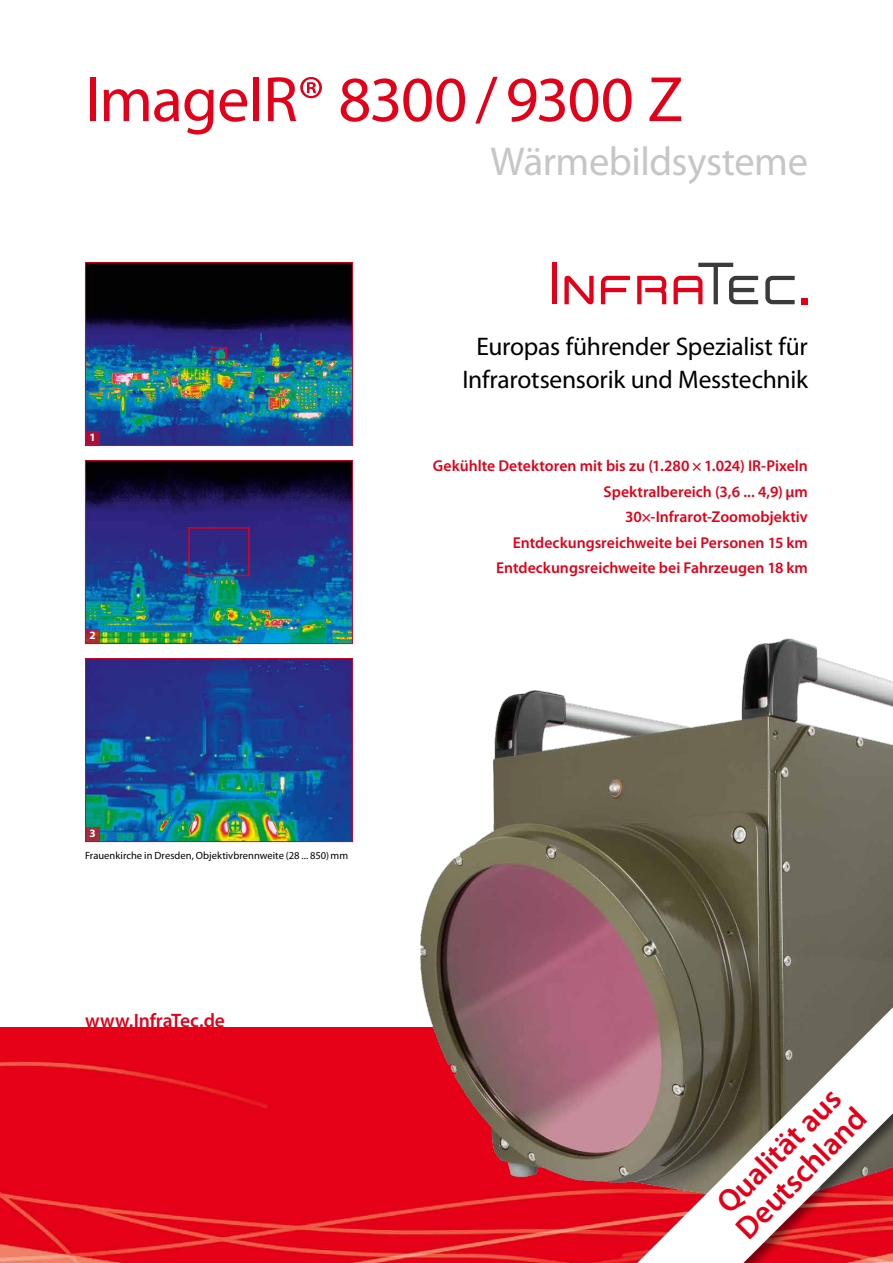
<style>
.page{position:relative;width:893px;height:1263px;background:#fff}
.page>*{position:absolute;margin:0;border:0;box-sizing:border-box;transform-origin:0 0}
.t1{font:64.5px "Myriad Pro";letter-spacing:-.015em;color:#e30018}
.t2{font:40.5px "Myriad Pro";letter-spacing:-.01em;color:#c5c6c6}
.t3{font:600 31.5px/31.5px "Myriad Pro";color:#e30018}
.t4{font:25.5px/33px "Myriad Pro";letter-spacing:-.01em;color:#000;text-align:center}
.t5{font:600 19.5px "Myriad Pro";letter-spacing:-.005em;color:#e30018}
.t6{font:600 15.75px/25.5px "Myriad Pro";color:#e30018;text-align:right}
.t7{font:700 11.25px "Myriad Pro";color:#fff}
.t8{font:10.5px "Myriad Pro";color:#000}
</style>
<div class="page">
<img style="left:0;top:1027px;width:230px;height:236px">
<img style="left:87px;top:660px;width:143px;height:180px">
<img style="left:87px;top:462px;width:264px;height:180px">
<div style="left:85px;top:460px;width:268px;height:184px;border:1px solid #e30018"></div>
<img style="left:87px;top:264px;width:264px;height:180px">
<div style="left:85px;top:262px;width:268px;height:184px;border:1px solid #e30018"></div>
<svg style="left:85px;top:629px;width:15px;height:15px"></svg>
<div style="left:85px;top:431px;width:15px;height:15px;background:#a90f3b"></div>
<svg style="left:85px;top:827px;width:15px;height:15px"></svg>
<img style="left:230px;top:607px;width:663px;height:656px">
<div style="left:615px;top:997px;width:278px;height:266px;background:#000;opacity:.5"></div>
<svg style="left:623px;top:994px;width:270px;height:269px"></svg>
<div style="left:188px;top:527px;width:62px;height:49px;border:2px solid #e30018"></div>
<div style="left:211px;top:347px;width:16px;height:13px;border:2px solid #e30018"></div>
<hr style="left:553px;top:263px;width:4px;height:41px;background:#e30018">
<svg style="left:637px;top:276px;width:29px;height:28px"></svg>
<div style="left:801px;top:298px;width:7px;height:6px;background:#e30018"></div>
<svg style="left:601px;top:276px;width:29px;height:28px"></svg>
<svg style="left:765px;top:276px;width:30px;height:28px"></svg>
<svg style="left:674px;top:263px;width:84px;height:41px"></svg>
<svg style="left:564px;top:276px;width:30px;height:28px"></svg>
<h1 class="t1" style="left:85px;top:60px;width:600px">ImageIR® 8300/9300 Z</h1>
<h2 class="t2" style="left:490px;top:136px;width:319px">Wärmebildsysteme</h2>
<p class="t7" style="left:89px;top:430px;width:8px">1</p>
<p class="t7" style="left:89px;top:628px;width:8px">2</p>
<p class="t7" style="left:89px;top:826px;width:8px">3</p>
<p class="t8" style="left:85px;top:849px;width:265px">Frauenkirche in Dresden, Objektivbrennweite (28 ... 850) mm</p>
<p class="t5" style="left:85px;top:1008px;width:141px">www.InfraTec.de</p>
<h3 class="t4" style="left:462px;top:330px;width:347px">Europas führender Spezialist für<br>Infrarotsensorik und Messtechnik</h3>
<p class="t6" style="left:433px;top:453px;width:377px">Gekühlte Detektoren mit bis zu (1.280 × 1.024) IR-Pixeln Spektralbereich (3,6 ... 4,9) µm 30×-Infrarot-Zoomobjektiv<br>Entdeckungsreichweite bei Personen 15 km Entdeckungsreichweite bei Fahrzeugen 18 km</p>
<h3 class="t3" style="left:707px;top:1199px;width:172px;rotate:-45deg">Qualität aus<br>Deutschland</h3>
</div>
